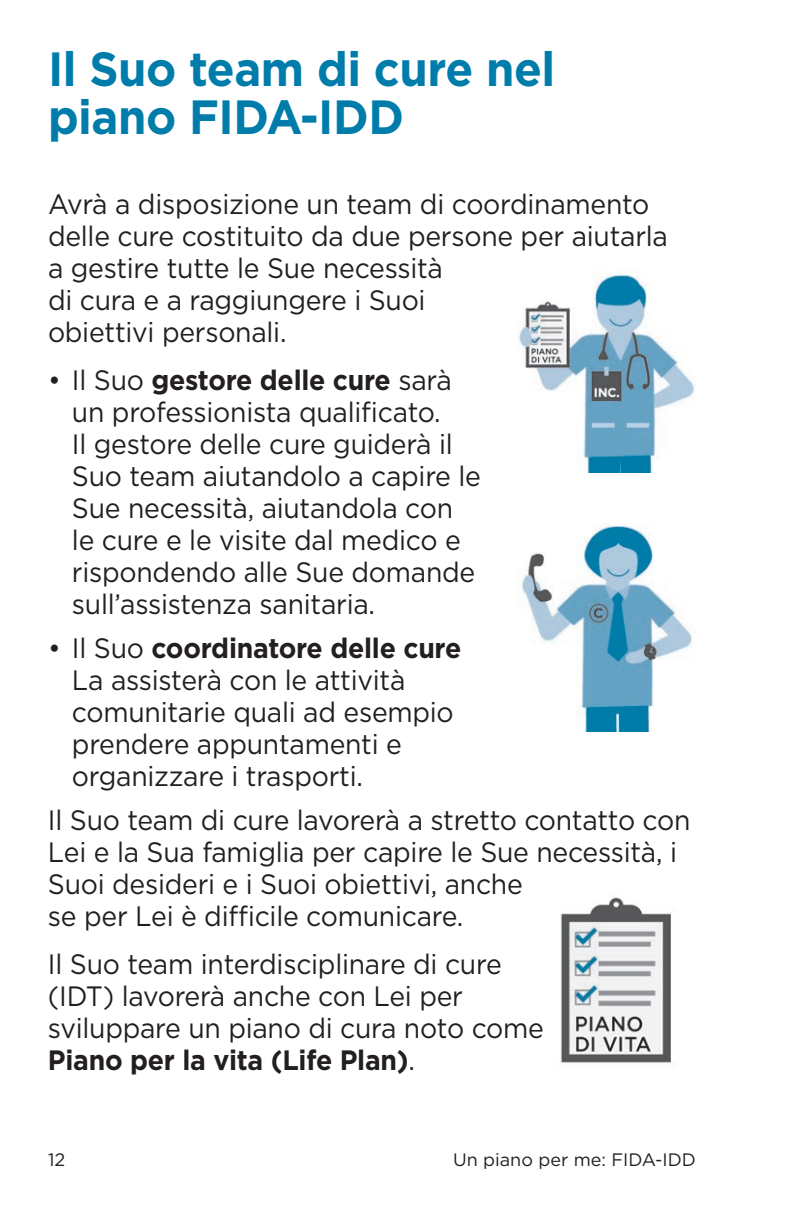
<style>
.page{position:relative;width:792px;height:1224px;background:#fff}
.page>*{position:absolute;margin:0;border:0;box-sizing:border-box;transform-origin:0 0}
.t1{font:700 48px/48px "Gotham";letter-spacing:-.01em;color:#007caa;scale:.95 1}
.t2{font:28px/32px "Gotham";letter-spacing:-.01em;color:#231f20;scale:.95 1}
.t3{font:18px "Gotham";color:#231f20}
.s1{font-weight:700}
</style>
<div class="page">
<img style="left:519px;top:273px;width:176px;height:200px">
<img style="left:560px;top:897px;width:112px;height:166px">
<img style="left:521px;top:524px;width:171px;height:207px">
<h1 class="t1" style="left:48px;top:45px;width:535px">Il Suo team di cure nel piano FIDA-IDD</h1>
<p class="t2" style="left:48px;top:188px;width:654px">Avrà a disposizione un team di coordinamento delle cure costituito da due persone per aiutarla a gestire tutte le Sue necessità<br>di cura e a raggiungere i Suoi<br>obiettivi personali.</p>
<p class="t2" style="left:72px;top:364px;width:432px;text-indent:-24px">• Il Suo <span class="s1">gestore delle cure</span> sarà un professionista qualificato.<br>Il gestore delle cure guiderà il<br>Suo team aiutandolo a capire le<br>Sue necessità, aiutandola con le cure e le visite dal medico e rispondendo alle Sue domande sull’assistenza sanitaria.</p>
<p class="t2" style="left:72px;top:632px;width:411px;text-indent:-24px">• Il Suo <span class="s1">coordinatore delle cure<br></span>La assisterà con le attività comunitarie quali ad esempio prendere appuntamenti e organizzare i trasporti.</p>
<p class="t2" style="left:48px;top:804px;width:678px">Il Suo team di cure lavorerà a stretto contatto con Lei e la Sua famiglia per capire le Sue necessità, i Suoi desideri e i Suoi obiettivi, anche<br>se per Lei è difficile comunicare.</p>
<p class="t2" style="left:48px;top:948px;width:524px">Il Suo team interdisciplinare di cure (IDT) lavorerà anche con Lei per sviluppare un piano di cura noto come <span class="s1">Piano per la vita (Life Plan)</span>.</p>
<p class="t3" style="left:48px;top:1149px;width:19px">12</p>
<p class="t3" style="left:453px;top:1149px;width:244px">Un piano per me: FIDA-IDD</p>
</div>
